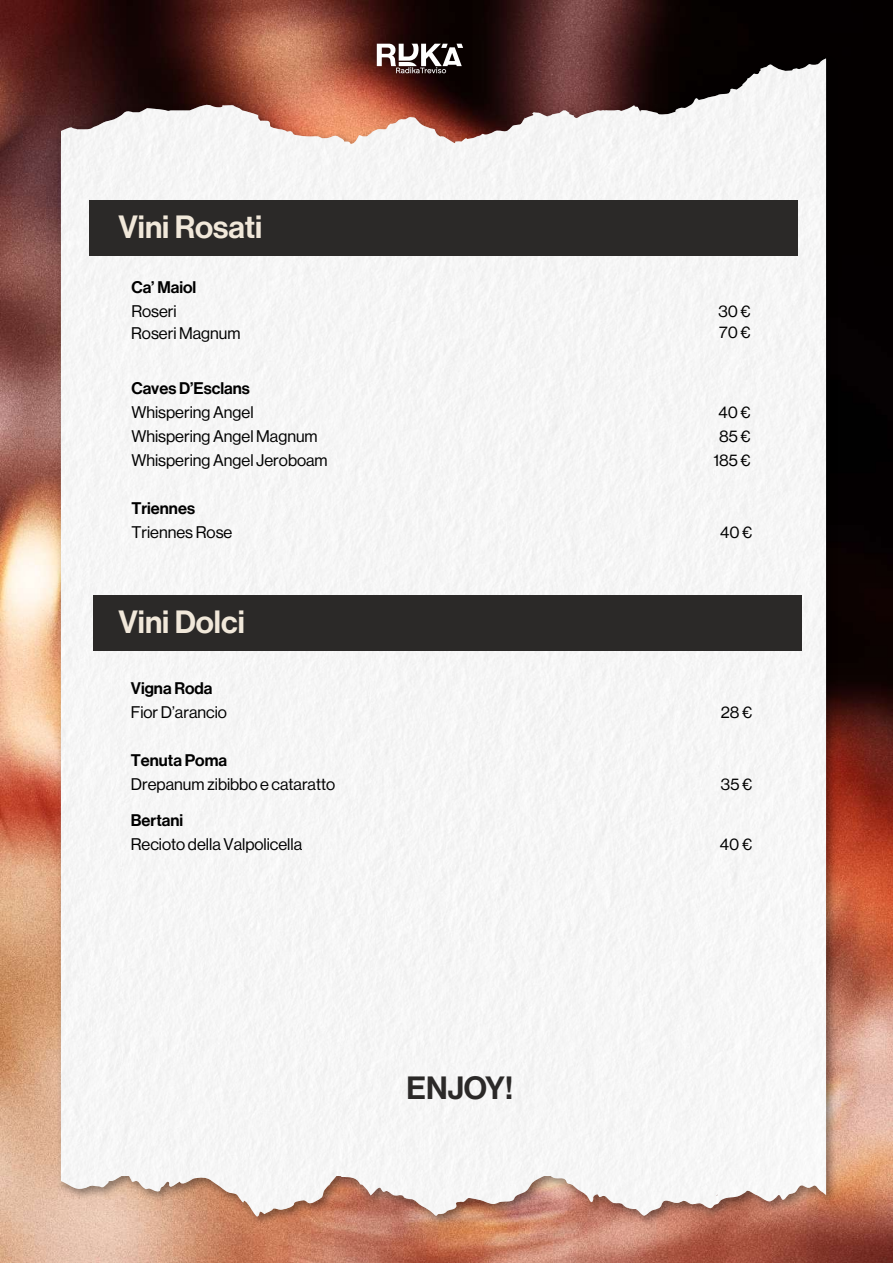
<style>
.page{position:relative;width:893px;height:1263px;background:#fff}
.page>*{position:absolute;margin:0;border:0;box-sizing:border-box;transform-origin:0 0}
.t1{font:31.5px "Neue Haas Display Mediu";color:#f1e8da}
.t2{font:31.5px "Neue Haas Display Mediu";color:#2b2928}
.t3{font:16.5px/24px "Neue Haas Display";color:#000;text-align:center}
.t4{font:16.5px "Neue Haas Display Mediu";color:#000}
</style>
<div class="page">
<img style="left:0;top:1px;width:893px;height:1262px">
<img style="left:54px;top:51px;width:787px;height:1180px">
<div style="left:61px;top:58px;width:765px;height:1160px;background:#f6f6f6"></div>
<img style="left:392px;top:62px;width:428px;height:83px">
<svg style="left:377px;top:44px;width:86px;height:29px"></svg>
<div style="left:90px;top:200px;width:708px;height:56px;background:#2b2928"></div>
<div style="left:93px;top:595px;width:708px;height:55px;background:#2b2928"></div>
<h1 class="t1" style="left:118px;top:208px;width:145px">Vini Rosati</h1>
<p class="t4" style="left:131px;top:278px;width:66px">Ca’ Maiol</p>
<p class="t3" style="left:131px;top:299px;width:47px">Roseri</p>
<p class="t3" style="left:718px;top:299px;width:34px">30 €</p>
<p class="t3" style="left:131px;top:321px;width:111px">Roseri Magnum</p>
<p class="t3" style="left:719px;top:321px;width:33px">70 €</p>
<p class="t4" style="left:131px;top:379px;width:120px">Caves D’Esclans</p>
<p class="t3" style="left:131px;top:401px;width:198px;text-align:left">Whispering Angel<br>Whispering Angel Magnum<br>Whispering Angel Jeroboam</p>
<p class="t4" style="left:131px;top:499px;width:65px">Triennes</p>
<p class="t3" style="left:131px;top:521px;width:102px">Triennes Rose</p>
<h1 class="t1" style="left:118px;top:603px;width:128px">Vini Dolci</h1>
<p class="t4" style="left:131px;top:678px;width:83px">Vigna Roda</p>
<p class="t3" style="left:131px;top:700px;width:98px">Fior D’arancio</p>
<p class="t4" style="left:131px;top:750px;width:98px">Tenuta Poma</p>
<p class="t3" style="left:131px;top:772px;width:206px">Drepanum zibibbo e cataratto</p>
<p class="t4" style="left:131px;top:810px;width:54px">Bertani</p>
<p class="t3" style="left:131px;top:832px;width:173px">Recioto della Valpolicella</p>
<h1 class="t2" style="left:407px;top:1069px;width:108px">ENJOY!</h1>
<p class="t3" style="left:713px;top:400px;width:39px">40 €<br>85 €<br>185 €</p>
<p class="t3" style="left:720px;top:520px;width:33px">40 €</p>
<p class="t3" style="left:721px;top:700px;width:33px">28 €</p>
<p class="t3" style="left:721px;top:772px;width:33px">35 €</p>
<p class="t3" style="left:720px;top:832px;width:34px">40 €</p>
</div>
